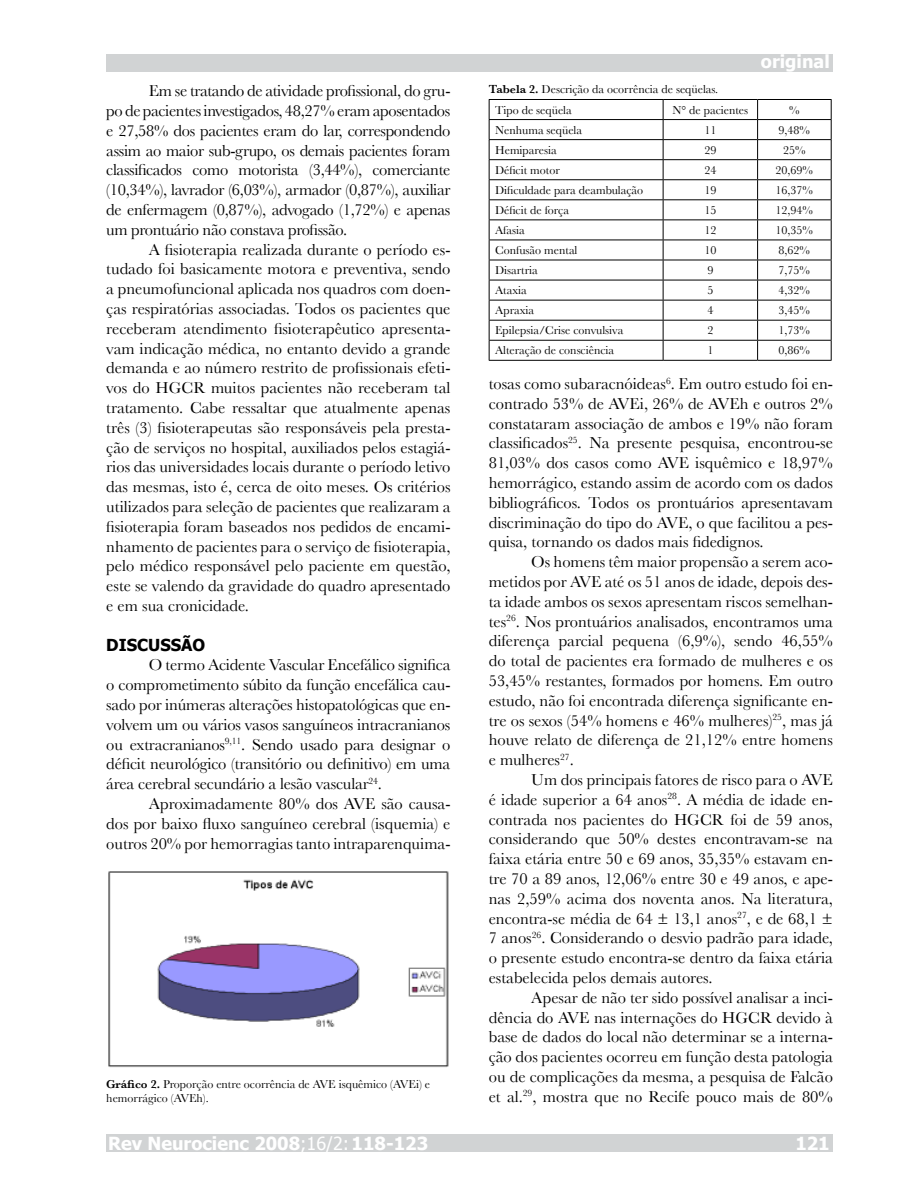
<style>
.page{position:relative;width:918px;height:1188px;background:#fff}
.page>*{position:absolute;margin:0;border:0;box-sizing:border-box;transform-origin:0 0}
.t1{font:700 18px "Tahoma";color:#fff}
.t2{font:16.5px/19.8px "Baskerville";color:#000;text-align:justify}
.t3{font:700 16.5px "Tahoma";color:#000}
.t4{font:12px/14.4px "Baskerville";color:#000}
.s1{font-weight:600}
.s2{font-weight:400}
</style>
<div class="page">
<div style="left:106px;top:54px;width:727px;height:18px;background:#d1d3d4"></div>
<div style="left:106px;top:1134px;width:727px;height:18px;background:#d1d3d4"></div>
<img style="left:108px;top:871px;width:341px;height:197px">
<hr style="left:489px;top:99px;width:174px;height:1px;background:#000">
<hr style="left:663px;top:99px;width:95px;height:1px;background:#000">
<hr style="left:758px;top:99px;width:74px;height:1px;background:#000">
<hr style="left:489px;top:119px;width:174px;height:1px;background:#000">
<hr style="left:663px;top:119px;width:95px;height:1px;background:#000">
<hr style="left:758px;top:119px;width:74px;height:1px;background:#000">
<hr style="left:489px;top:139px;width:174px;height:1px;background:#000">
<hr style="left:663px;top:139px;width:95px;height:1px;background:#000">
<hr style="left:758px;top:139px;width:74px;height:1px;background:#000">
<hr style="left:489px;top:159px;width:174px;height:1px;background:#000">
<hr style="left:663px;top:159px;width:95px;height:1px;background:#000">
<hr style="left:758px;top:159px;width:74px;height:1px;background:#000">
<hr style="left:489px;top:179px;width:174px;height:1px;background:#000">
<hr style="left:663px;top:179px;width:95px;height:1px;background:#000">
<hr style="left:758px;top:179px;width:74px;height:1px;background:#000">
<hr style="left:489px;top:199px;width:174px;height:1px;background:#000">
<hr style="left:663px;top:199px;width:95px;height:1px;background:#000">
<hr style="left:758px;top:199px;width:74px;height:1px;background:#000">
<hr style="left:489px;top:219px;width:174px;height:1px;background:#000">
<hr style="left:663px;top:219px;width:95px;height:1px;background:#000">
<hr style="left:758px;top:219px;width:74px;height:1px;background:#000">
<hr style="left:489px;top:240px;width:174px;height:1px;background:#000">
<hr style="left:663px;top:240px;width:95px;height:1px;background:#000">
<hr style="left:758px;top:240px;width:74px;height:1px;background:#000">
<hr style="left:489px;top:260px;width:174px;height:1px;background:#000">
<hr style="left:663px;top:260px;width:95px;height:1px;background:#000">
<hr style="left:758px;top:260px;width:74px;height:1px;background:#000">
<hr style="left:489px;top:280px;width:174px;height:1px;background:#000">
<hr style="left:663px;top:280px;width:95px;height:1px;background:#000">
<hr style="left:758px;top:280px;width:74px;height:1px;background:#000">
<hr style="left:489px;top:300px;width:174px;height:1px;background:#000">
<hr style="left:663px;top:300px;width:95px;height:1px;background:#000">
<hr style="left:758px;top:300px;width:74px;height:1px;background:#000">
<hr style="left:489px;top:320px;width:174px;height:1px;background:#000">
<hr style="left:663px;top:320px;width:95px;height:1px;background:#000">
<hr style="left:758px;top:320px;width:74px;height:1px;background:#000">
<hr style="left:489px;top:340px;width:174px;height:1px;background:#000">
<svg style="left:489px;top:100px;width:1px;height:260px"></svg>
<hr style="left:663px;top:340px;width:95px;height:1px;background:#000">
<svg style="left:663px;top:100px;width:1px;height:260px"></svg>
<hr style="left:758px;top:340px;width:74px;height:1px;background:#000">
<svg style="left:757px;top:100px;width:1px;height:260px"></svg>
<svg style="left:831px;top:100px;width:1px;height:260px"></svg>
<hr style="left:489px;top:360px;width:174px;height:1px;background:#000">
<hr style="left:663px;top:360px;width:95px;height:1px;background:#000">
<hr style="left:758px;top:360px;width:74px;height:1px;background:#000">
<p class="t2" style="left:106px;top:81px;width:346px;text-indent:43px">Em se tratando de atividade profissional, do gru&shy;po de pacientes investigados, 48,27% eram aposentados e 27,58% dos pacientes eram do lar, correspondendo assim ao maior sub-grupo, os demais pacientes foram classificados como motorista (3,44%), comerciante (10,34%), lavrador (6,03%), armador (0,87%), auxiliar de enfermagem (0,87%), advogado (1,72%) e apenas um prontuário não constava profissão.</p>
<p class="t2" style="left:106px;top:239px;width:346px;text-indent:43px">A fisioterapia realizada durante o período es&shy;tudado foi basicamente motora e preventiva, sendo a pneumofuncional aplicada nos quadros com doen&shy;ças respiratórias associadas. Todos os pacientes que receberam atendimento fisioterapêutico apresenta&shy;vam indicação médica, no entanto devido a grande demanda e ao número restrito de profissionais efeti&shy;vos do HGCR muitos pacientes não receberam tal tratamento. Cabe ressaltar que atualmente apenas três (3) fisioterapeutas são responsáveis pela presta&shy;ção de serviços no hospital, auxiliados pelos estagiá&shy;rios das universidades locais durante o período letivo das mesmas, isto é, cerca de oito meses. Os critérios utilizados para seleção de pacientes que realizaram a fisioterapia foram baseados nos pedidos de encami&shy;nhamento de pacientes para o serviço de fisioterapia, pelo médico responsável pelo paciente em questão, este se valendo da gravidade do quadro apresentado e em sua cronicidade.</p>
<p class="t3" style="left:106px;top:633px;width:100px">DISCUSSÃO</p>
<p class="t2" style="left:106px;top:655px;width:346px;text-indent:43px">O termo Acidente Vascular Encefálico significa o comprometimento súbito da função encefálica cau&shy;sado por inúmeras alterações histopatológicas que en&shy;volvem um ou vários vasos sanguíneos intracranianos ou extracranianos<sup>9,11</sup>. Sendo usado para designar o déficit neurológico (transitório ou definitivo) em uma área cerebral secundário a lesão vascular<sup>24</sup>.</p>
<p class="t2" style="left:106px;top:794px;width:346px;text-indent:43px">Aproximadamente 80% dos AVE são causa&shy;dos por baixo fluxo sanguíneo cerebral (isquemia) e outros 20% por hemorragias tanto intraparenquima-</p>
<p class="t4" style="left:106px;top:1077px;width:325px"><span class="s1">Gráfico 2.</span> Proporção entre ocorrência de AVE isquêmico (AVEi) e hemorrágico (AVEh).</p>
<p class="t1" style="left:108px;top:1131px;width:322px">Rev Neurocienc 2008<span class="s2">;16/2:</span>118-123</p>
<p class="t1" style="left:761px;top:49px;width:70px">original</p>
<p class="t4" style="left:495px;top:79px;width:225px;line-height:20.4px;text-indent:-6px"><span class="s1">Tabela 2.</span> Descrição da ocorrência de seqüelas.<br>Tipo de seqüela</p>
<p class="t4" style="left:673px;top:102px;width:77px">N° de pacientes</p>
<p class="t4" style="left:789px;top:102px;width:12px">%</p>
<p class="t4" style="left:495px;top:122px;width:89px">Nenhuma seqüela</p>
<p class="t4" style="left:704px;top:122px;width:13px">11</p>
<p class="t4" style="left:779px;top:122px;width:33px">9,48%</p>
<p class="t4" style="left:495px;top:142px;width:63px">Hemiparesia</p>
<p class="t4" style="left:704px;top:142px;width:13px">29</p>
<p class="t4" style="left:783px;top:142px;width:24px">25%</p>
<p class="t4" style="left:495px;top:163px;width:66px">Déficit motor</p>
<p class="t4" style="left:704px;top:163px;width:13px">24</p>
<p class="t4" style="left:776px;top:163px;width:39px">20,69%</p>
<p class="t4" style="left:495px;top:183px;width:150px">Dificuldade para deambulação</p>
<p class="t4" style="left:704px;top:183px;width:13px">19</p>
<p class="t4" style="left:776px;top:183px;width:39px">16,37%</p>
<p class="t4" style="left:495px;top:203px;width:75px">Déficit de força</p>
<p class="t4" style="left:704px;top:203px;width:13px">15</p>
<p class="t4" style="left:776px;top:203px;width:39px">12,94%</p>
<p class="t4" style="left:495px;top:223px;width:31px">Afasia</p>
<p class="t4" style="left:704px;top:223px;width:13px">12</p>
<p class="t4" style="left:776px;top:223px;width:39px">10,35%</p>
<p class="t4" style="left:495px;top:243px;width:84px">Confusão mental</p>
<p class="t4" style="left:704px;top:243px;width:13px">10</p>
<p class="t4" style="left:779px;top:243px;width:33px">8,62%</p>
<p class="t4" style="left:495px;top:263px;width:44px">Disartria</p>
<p class="t4" style="left:707px;top:263px;width:7px">9</p>
<p class="t4" style="left:779px;top:263px;width:33px">7,75%</p>
<p class="t4" style="left:495px;top:283px;width:33px">Ataxia</p>
<p class="t4" style="left:707px;top:283px;width:7px">5</p>
<p class="t4" style="left:779px;top:283px;width:33px">4,32%</p>
<p class="t4" style="left:495px;top:303px;width:40px">Apraxia</p>
<p class="t4" style="left:707px;top:303px;width:7px">4</p>
<p class="t4" style="left:779px;top:303px;width:33px">3,45%</p>
<p class="t4" style="left:495px;top:323px;width:130px">Epilepsia/Crise convulsiva</p>
<p class="t4" style="left:707px;top:323px;width:7px">2</p>
<p class="t4" style="left:779px;top:323px;width:33px">1,73%</p>
<p class="t4" style="left:495px;top:343px;width:121px">Alteração de consciência</p>
<p class="t4" style="left:707px;top:343px;width:7px">1</p>
<p class="t4" style="left:779px;top:343px;width:33px">0,86%</p>
<p class="t2" style="left:489px;top:374px;width:346px">tosas como subaracnóideas<sup>6</sup>. Em outro estudo foi en&shy;contrado 53% de AVEi, 26% de AVEh e outros 2% constataram associação de ambos e 19% não foram classificados<sup>25</sup>. Na presente pesquisa, encontrou-se 81,03% dos casos como AVE isquêmico e 18,97% hemorrágico, estando assim de acordo com os dados bibliográficos. Todos os prontuários apresentavam discriminação do tipo do AVE, o que facilitou a pes&shy;quisa, tornando os dados mais fidedignos.</p>
<p class="t2" style="left:489px;top:552px;width:346px;text-indent:43px">Os homens têm maior propensão a serem aco&shy;metidos por AVE até os 51 anos de idade, depois des&shy;ta idade ambos os sexos apresentam riscos semelhan&shy;tes<sup>26</sup>. Nos prontuários analisados, encontramos uma diferença parcial pequena (6,9%), sendo 46,55% do total de pacientes era formado de mulheres e os 53,45% restantes, formados por homens. Em outro estudo, não foi encontrada diferença significante en&shy;tre os sexos (54% homens e 46% mulheres)<sup>25</sup>, mas já houve relato de diferença de 21,12% entre homens e mulheres<sup>27</sup>.</p>
<p class="t2" style="left:489px;top:770px;width:346px;text-indent:43px">Um dos principais fatores de risco para o AVE é idade superior a 64 anos<sup>28</sup>. A média de idade en&shy;contrada nos pacientes do HGCR foi de 59 anos, considerando que 50% destes encontravam-se na faixa etária entre 50 e 69 anos, 35,35% estavam en&shy;tre 70 a 89 anos, 12,06% entre 30 e 49 anos, e ape&shy;nas 2,59% acima dos noventa anos. Na literatura, encontra-se média de 64 ± 13,1 anos<sup>27</sup>, e de 68,1 ± 7 anos<sup>26</sup>. Considerando o desvio padrão para idade, o presente estudo encontra-se dentro da faixa etária estabelecida pelos demais autores.</p>
<p class="t2" style="left:489px;top:987px;width:346px;text-indent:43px">Apesar de não ter sido possível analisar a inci&shy;dência do AVE nas internações do HGCR devido à base de dados do local não determinar se a interna&shy;ção dos pacientes ocorreu em função desta patologia ou de complicações da mesma, a pesquisa de Falcão et al.<sup>29</sup>, mostra que no Recife pouco mais de 80%</p>
<p class="t1" style="left:795px;top:1131px;width:36px">121</p>
</div>
